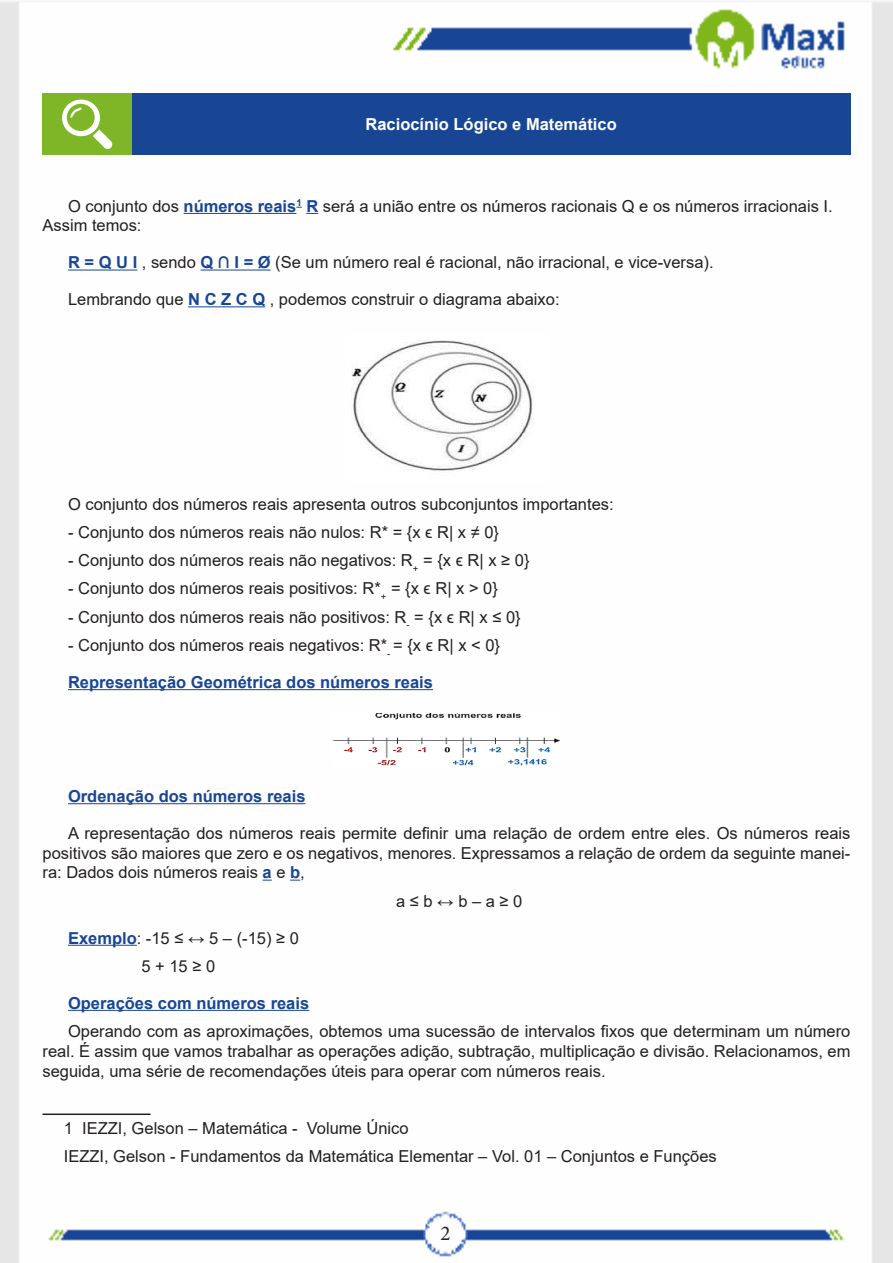
<style>
.page{position:relative;width:893px;height:1263px;background:#fff}
.page>*{position:absolute;margin:0;border:0;box-sizing:border-box;transform-origin:0 0}
.t1{font:21px "Minion Pro";color:#231f20}
.Texto{font:16.5px/19.8px "Arial";color:#231f20;text-align:justify}
.t2{font:700 16.5px "Arial";color:#184695}
.Titulo_de_Caixa{font:700 16.5px "Arial";color:#fff}
.s1{font-weight:700;color:#184695}
</style>
<div class="page">
<img style="left:0;top:1px;width:893px;height:1262px">
<hr style="left:184px;top:213px;width:112px;height:1px;background:#184695">
<svg style="left:296px;top:207px;width:22px;height:7px"></svg>
<hr style="left:68px;top:270px;width:69px;height:1px;background:#184695">
<hr style="left:201px;top:270px;width:70px;height:1px;background:#184695">
<hr style="left:188px;top:306px;width:77px;height:1px;background:#184695">
<hr style="left:68px;top:689px;width:365px;height:1px;background:#184695">
<hr style="left:68px;top:803px;width:238px;height:1px;background:#184695">
<hr style="left:68px;top:945px;width:69px;height:1px;background:#184695">
<hr style="left:68px;top:1010px;width:241px;height:1px;background:#184695">
<div style="left:43px;top:94px;width:89px;height:61px;background:#7fb628"></div>
<div style="left:132px;top:94px;width:718px;height:61px;background:#184695"></div>
<svg style="left:62px;top:100px;width:51px;height:49px"></svg>
<img style="left:346px;top:335px;width:201px;height:146px">
<img style="left:333px;top:713px;width:227px;height:52px">
<hr style="left:43px;top:1113px;width:108px;height:2px;background:#231f20">
<p class="Titulo_de_Caixa" style="left:365px;top:113px;width:253px">Raciocínio Lógico e Matemático</p>
<p class="Texto" style="left:43px;top:196px;width:792px;text-indent:26px">O conjunto dos <span class="s1">números reais</span><sup>1</sup> <span class="s1">R</span> será a união entre os números racionais Q e os números irracionais I.<br>Assim temos:</p>
<p class="Texto" style="left:68px;top:252px;width:647px"><span class="s1">R = Q U I</span> , sendo <span class="s1">Q ∩ I = Ø</span> (Se um número real é racional, não irracional, e vice-versa).</p>
<p class="Texto" style="left:68px;top:289px;width:493px">Lembrando que <span class="s1">N Ϲ Z Ϲ Q</span> , podemos construir o diagrama abaixo:</p>
<p class="Texto" style="left:68px;top:494px;width:547px">O conjunto dos números reais apresenta outros subconjuntos importantes:</p>
<p class="Texto" style="left:68px;top:522px;width:433px">- Conjunto dos números reais não nulos: R* = {x ϵ R| x ≠ 0}</p>
<p class="Texto" style="left:68px;top:550px;width:463px">- Conjunto dos números reais não negativos: R<sub>+</sub> = {x ϵ R| x ≥ 0}</p>
<p class="Texto" style="left:68px;top:579px;width:431px">- Conjunto dos números reais positivos: R*<sub>+</sub> = {x ϵ R| x &gt; 0}</p>
<p class="Texto" style="left:68px;top:607px;width:454px">- Conjunto dos números reais não positivos: R<sub>-</sub> = {x ϵ R| x ≤ 0}</p>
<p class="Texto" style="left:68px;top:635px;width:434px">- Conjunto dos números reais negativos: R*<sub>-</sub> = {x ϵ R| x &lt; 0}</p>
<p class="t2" style="left:68px;top:670px;width:366px">Representação Geométrica dos números reais</p>
<p class="t2" style="left:68px;top:784px;width:239px">Ordenação dos números reais</p>
<p class="Texto" style="left:43px;top:823px;width:809px;text-indent:26px">A representação dos números reais permite definir uma relação de ordem entre eles. Os números reais positivos são maiores que zero e os negativos, menores. Expressamos a relação de ordem da seguinte manei&shy;ra: Dados dois números reais <span class="s1">a</span> e <span class="s1">b</span>,</p>
<p class="Texto" style="left:396px;top:891px;width:128px">a ≤ b ↔ b – a ≥ 0</p>
<p class="Texto" style="left:68px;top:928px;width:232px"><span class="s1">Exemplo</span>: -15 ≤ ↔ 5 – (-15) ≥ 0</p>
<p class="Texto" style="left:141px;top:956px;width:75px">5 + 15 ≥ 0</p>
<p class="t2" style="left:68px;top:991px;width:243px">Operações com números reais</p>
<p class="Texto" style="left:43px;top:1021px;width:809px;text-indent:26px">Operando com as aproximações, obtemos uma sucessão de intervalos fixos que determinam um número real. É assim que vamos trabalhar as operações adição, subtração, multiplicação e divisão. Relacionamos, em seguida, uma série de recomendações úteis para operar com números reais.</p>
<p class="Texto" style="left:64px;top:1118px;width:346px">1 IEZZI, Gelson – Matemática - Volume Único</p>
<p class="Texto" style="left:64px;top:1146px;width:654px">IEZZI, Gelson - Fundamentos da Matemática Elementar – Vol. 01 – Conjuntos e Funções</p>
<p class="t1" style="left:440px;top:1219px;width:12px">2</p>
</div>
